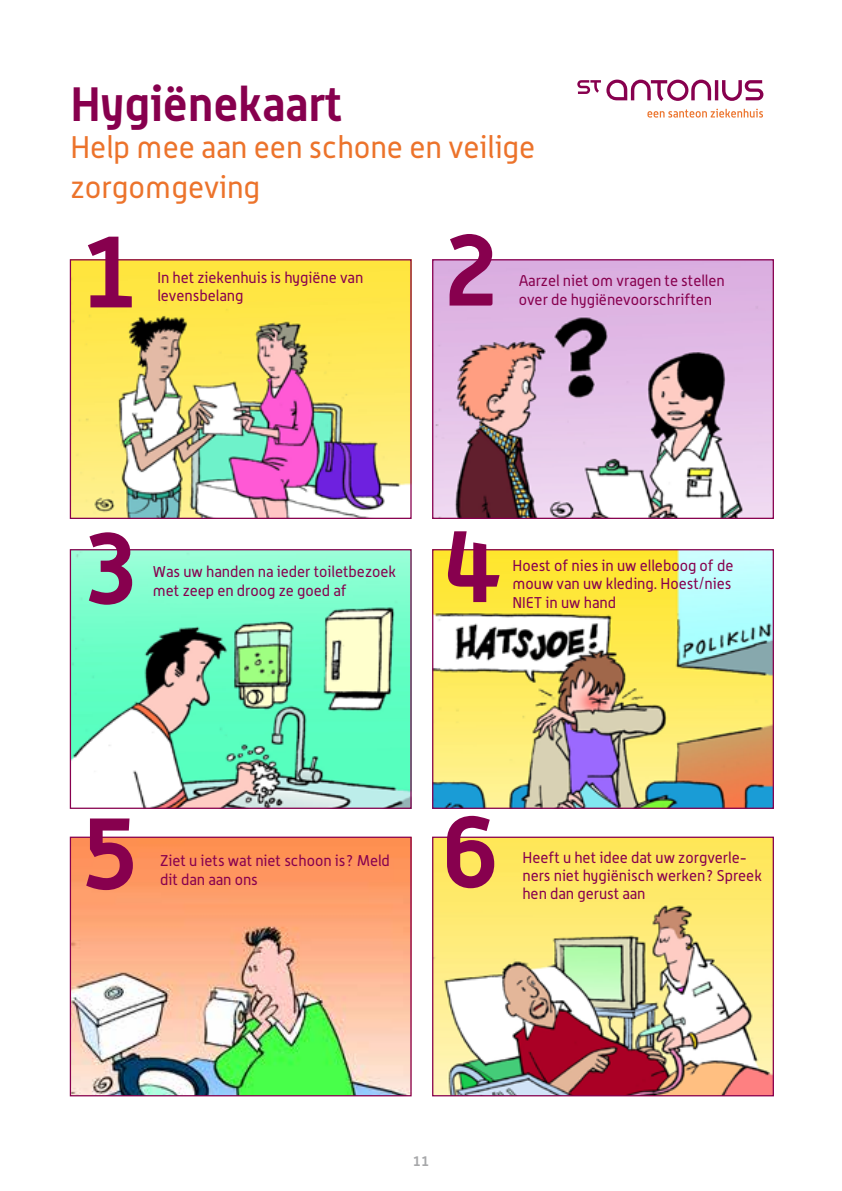
<style>
.page{position:relative;width:842px;height:1191px;background:#fff}
.page>*{position:absolute;margin:0;border:0;box-sizing:border-box;transform-origin:0 0}
.t1{font:700 102.2px "Alwyn";color:#87004e}
.t2{font:700 47.2px "Alwyn";color:#87004e}
.t3{font:30.6px/39.8px "Alwyn";color:#ec732b}
.t4{font:15.4px/18.4px "Alwyn";color:#87004e}
.t5{font:700 14px "Alwyn";color:#a7a8aa}
</style>
<div class="page">
<svg style="left:647px;top:109px;width:116px;height:9px"></svg>
<hr style="left:715px;top:80px;width:3px;height:20px;background:#87004e">
<svg style="left:722px;top:80px;width:41px;height:21px"></svg>
<svg style="left:577px;top:80px;width:134px;height:21px"></svg>
<img style="left:434px;top:261px;width:338px;height:256px">
<div style="left:432px;top:259px;width:342px;height:260px;border:1px solid #87004e"></div>
<img style="left:72px;top:551px;width:338px;height:256px">
<div style="left:70px;top:549px;width:342px;height:260px;border:1px solid #87004e"></div>
<img style="left:434px;top:551px;width:338px;height:256px">
<div style="left:432px;top:549px;width:342px;height:260px;border:1px solid #87004e"></div>
<img style="left:72px;top:838px;width:338px;height:256px">
<div style="left:70px;top:836px;width:342px;height:260px;border:1px solid #87004e"></div>
<img style="left:434px;top:838px;width:338px;height:256px">
<div style="left:432px;top:836px;width:342px;height:260px;border:1px solid #87004e"></div>
<img style="left:72px;top:261px;width:338px;height:256px">
<div style="left:70px;top:259px;width:342px;height:260px;border:1px solid #87004e"></div>
<h2 class="t2" style="left:70px;top:75px;width:274px">Hygiënekaart</h2>
<h3 class="t3" style="left:70px;top:127px;width:466px">Help mee aan een schone en veilige zorgomgeving</h3>
<h1 class="t1" style="left:80px;top:207px;width:61px">1</h1>
<h1 class="t1" style="left:441px;top:205px;width:61px">2</h1>
<p class="t4" style="left:157px;top:268px;width:207px">In het ziekenhuis is hygiëne van levensbelang</p>
<p class="t4" style="left:519px;top:271px;width:208px">Aarzel niet om vragen te stellen over de hygiënevoorschriften</p>
<h1 class="t1" style="left:82px;top:504px;width:61px">3</h1>
<h1 class="t1" style="left:444px;top:502px;width:61px">4</h1>
<p class="t4" style="left:153px;top:562px;width:245px">Was uw handen na ieder toiletbezoek met zeep en droog ze goed af</p>
<p class="t4" style="left:512px;top:556px;width:223px">Hoest of nies in uw elleboog of de mouw van uw kleding. Hoest/nies<br>NIET in uw hand</p>
<h1 class="t1" style="left:80px;top:789px;width:61px">5</h1>
<h1 class="t1" style="left:441px;top:787px;width:61px">6</h1>
<p class="t4" style="left:160px;top:851px;width:231px">Ziet u iets wat niet schoon is? Meld dit dan aan ons</p>
<p class="t4" style="left:522px;top:847px;width:241px">Heeft u het idee dat uw zorgverle&shy;ners niet hygiënisch werken? Spreek hen dan gerust aan</p>
<p class="t5" style="left:413px;top:1152px;width:18px">11</p>
</div>
